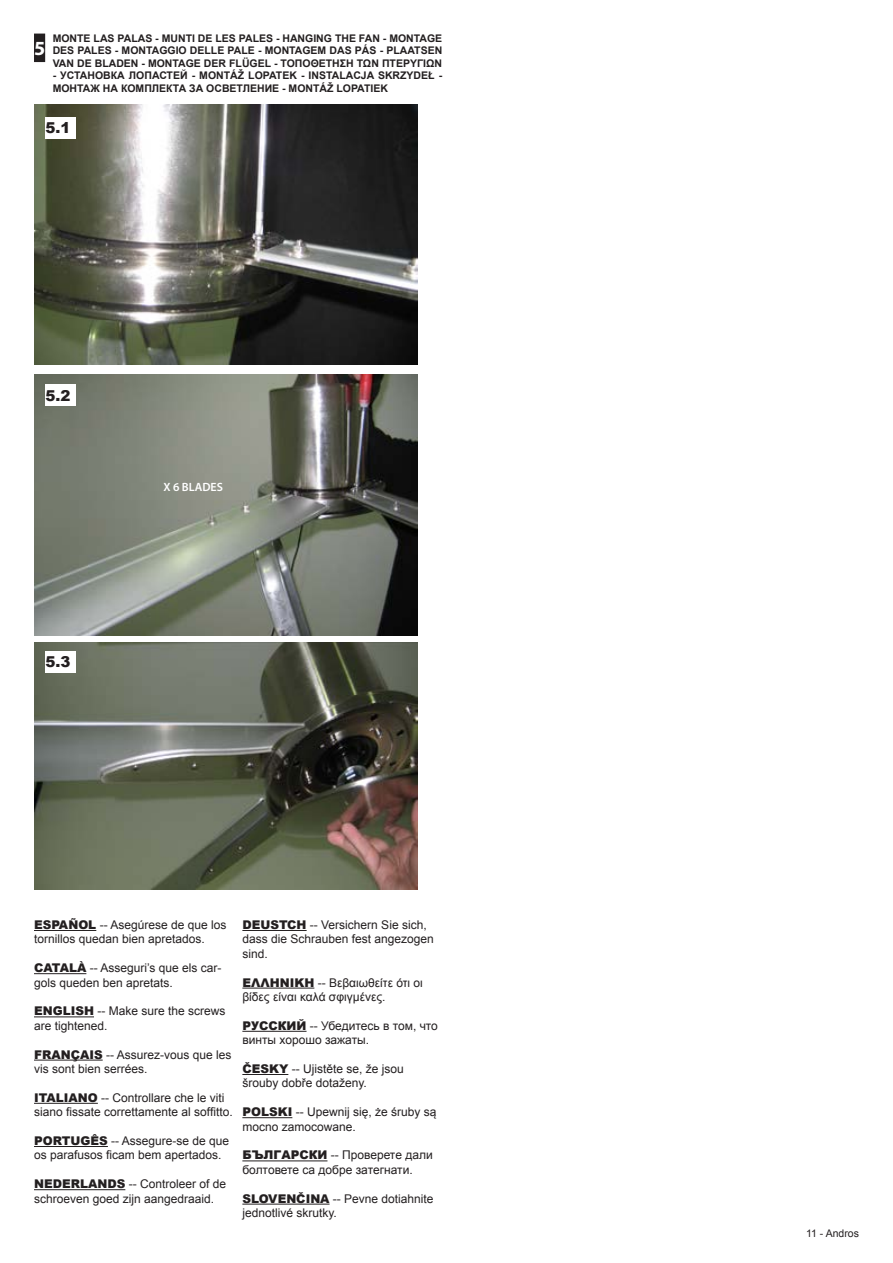
<style>
.page{position:relative;width:893px;height:1263px;background:#fff}
.page>*{position:absolute;margin:0;border:0;box-sizing:border-box;transform-origin:0 0}
.t1{font:700 20.1px "Myriad Pro";color:#fff}
.t2{font:900 15px "Arial";color:#231f20}
.t3{font:12px/14.4px "Arial";color:#231f20}
.t4{font:600 12px "Myriad Pro";color:#fff}
.t5{font:700 10.5px/12.6px "Arial";color:#231f20;text-align:justify}
.t6{font:10.5px "Arial";color:#231f20}
.s1{font-weight:900}
</style>
<div class="page">
<div style="left:34px;top:34px;width:11px;height:28px;background:#231f20"></div>
<img style="left:34px;top:104px;width:383px;height:261px">
<img style="left:34px;top:643px;width:383px;height:246px">
<img style="left:34px;top:375px;width:383px;height:261px">
<hr style="left:34px;top:930px;width:62px;height:1px;background:#231f20">
<hr style="left:34px;top:973px;width:52px;height:1px;background:#231f20">
<hr style="left:34px;top:1016px;width:60px;height:1px;background:#231f20">
<hr style="left:34px;top:1060px;width:69px;height:1px;background:#231f20">
<hr style="left:34px;top:1103px;width:64px;height:1px;background:#231f20">
<hr style="left:34px;top:1146px;width:74px;height:1px;background:#231f20">
<hr style="left:34px;top:1189px;width:91px;height:1px;background:#231f20">
<hr style="left:242px;top:930px;width:65px;height:1px;background:#231f20">
<hr style="left:242px;top:988px;width:72px;height:1px;background:#231f20">
<hr style="left:242px;top:1031px;width:65px;height:1px;background:#231f20">
<hr style="left:242px;top:1074px;width:46px;height:1px;background:#231f20">
<hr style="left:242px;top:1117px;width:50px;height:1px;background:#231f20">
<hr style="left:242px;top:1160px;width:85px;height:1px;background:#231f20">
<hr style="left:242px;top:1204px;width:88px;height:1px;background:#231f20">
<div style="left:45px;top:117px;width:31px;height:21px;background:#fff"></div>
<div style="left:45px;top:385px;width:31px;height:21px;background:#fff"></div>
<div style="left:45px;top:651px;width:31px;height:22px;background:#fff"></div>
<p class="t1" style="left:34px;top:35px;width:13px">5</p>
<p class="t5" style="left:53px;top:32px;width:391px">MONTE LAS PALAS - MUNTI DE LES PALES - HANGING THE FAN - MONTAGE DES PALES - MONTAGGIO DELLE PALE - MONTAGEM DAS PÁS - PLAATSEN VAN DE BLADEN - MONTAGE DER FLÜGEL - ΤΟΠΟΘΕΤΗΣΗ ΤΩΝ ΠΤΕΡΥΓΙΩΝ</p>
<p class="t5" style="left:53px;top:70px;width:391px">- УСТАНОВКА ЛОПАСТЕЙ - MONTÁŽ LOPATEK - INSTALACJA SKRZYDEŁ -<br>MOНТАЖ НА КОМПЛЕКТА ЗА ОСВЕТЛЕНИЕ - MONTÁŽ LOPATIEK</p>
<p class="t2" style="left:45px;top:117px;width:27px">5.1</p>
<p class="t2" style="left:45px;top:385px;width:27px">5.2</p>
<p class="t2" style="left:45px;top:651px;width:27px">5.3</p>
<p class="t4" style="left:163px;top:479px;width:61px">X 6 BLADES</p>
<p class="t3" style="left:34px;top:917px;width:194px"><span class="s1">ESPAÑOL</span> -- Asegúrese de que los tornillos quedan bien apretados.</p>
<p class="t3" style="left:34px;top:961px;width:189px"><span class="s1">CATALÀ</span> -- Asseguri’s que els car&shy;gols queden ben apretats.</p>
<p class="t3" style="left:34px;top:1004px;width:193px"><span class="s1">ENGLISH</span> -- Make sure the screws are tightened.</p>
<p class="t3" style="left:34px;top:1047px;width:199px"><span class="s1">FRANÇAIS</span> -- Assurez-vous que les vis sont bien serrées.</p>
<p class="t3" style="left:34px;top:1090px;width:200px"><span class="s1">ITALIANO</span> -- Controllare che le viti siano fissate correttamente al soffitto.</p>
<p class="t3" style="left:34px;top:1133px;width:197px"><span class="s1">PORTUGÊS</span> -- Assegure-se de que os parafusos ficam bem apertados.</p>
<p class="t3" style="left:34px;top:1177px;width:194px"><span class="s1">NEDERLANDS</span> -- Controleer of de schroeven goed zijn aangedraaid.</p>
<p class="t3" style="left:242px;top:917px;width:193px"><span class="s1">DEUSTCH</span> -- Versichern Sie sich, dass die Schrauben fest angezogen sind.</p>
<p class="t3" style="left:242px;top:975px;width:182px"><span class="s1">EΛΛΗΝΙΚΗ</span> -- Βεβαιωθείτε ότι οι βίδες είναι καλά σφιγμένες.</p>
<p class="t3" style="left:242px;top:1018px;width:197px"><span class="s1">РУССКИЙ</span> -- Убедитесь в том, что винты хорошо зажаты.</p>
<p class="t3" style="left:242px;top:1061px;width:163px"><span class="s1">ČESKY</span> -- Ujistěte se, že jsou šrouby dobře dotaženy.</p>
<p class="t3" style="left:242px;top:1105px;width:196px"><span class="s1">POLSKI</span> -- Upewnij się, że śruby są mocno zamocowane.</p>
<p class="t3" style="left:242px;top:1148px;width:192px"><span class="s1">БЪЛГАРСКИ</span> -- Проверете дали болтовете са добре затегнати.</p>
<p class="t3" style="left:242px;top:1191px;width:193px"><span class="s1">SLOVENČINA</span> -- Pevne dotiahnite jednotlivé skrutky.</p>
<p class="t6" style="left:806px;top:1226px;width:54px">11 - Andros</p>
</div>
